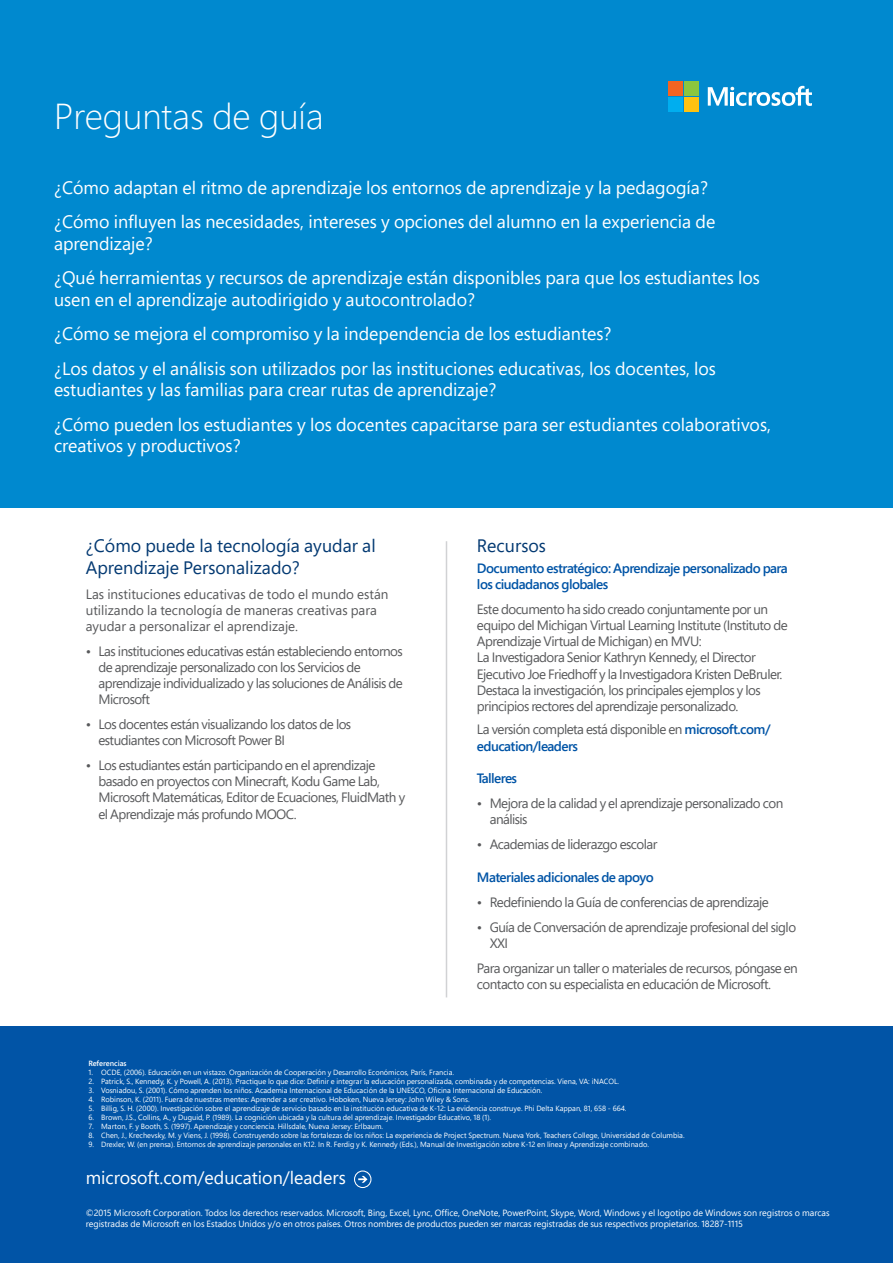
<style>
.page{position:relative;width:893px;height:1263px;background:#fff}
.page>*{position:absolute;margin:0;border:0;box-sizing:border-box;transform-origin:0 0}
.title2{font:300 36px "Segoe Pro";color:#fff}
.texbig{font:18px/21.6px "Segoe Pro";color:#fff}
.sub2{font:18px/21.6px "Segoe Pro";color:#033972}
.ww{font:18px "Segoe Pro";color:#fff}
.body{font:13.5px/16.2px "Segoe Pro";letter-spacing:-.04em;color:#58595b}
.body-2{font:13.5px/16.2px "Segoe Pro";color:#58595b}
.body-3{font:600 13.5px/16.2px "Segoe Pro";letter-spacing:-.04em;color:#0054a6}
.legal{font:9px/10.8px "Segoe Pro";color:#fff}
.t1{font:7.5px "Segoe Pro";color:#fff}
.references{font:600 7.5px "Segoe Pro";color:#fff}
.s1{font-weight:600;color:#0054a6}
</style>
<div class="page">
<div style="left:0;top:0;width:893px;height:507px;background:#0089cf"></div>
<div style="left:0;top:1026px;width:893px;height:237px;background:#0154a6"></div>
<hr style="left:446px;top:541px;width:1px;height:456px;background:#d1d2d4">
<svg style="left:708px;top:86px;width:104px;height:20px"></svg>
<div style="left:668px;top:81px;width:14px;height:15px;background:#f36421"></div>
<div style="left:684px;top:81px;width:14px;height:15px;background:#8bc63e"></div>
<div style="left:668px;top:97px;width:14px;height:15px;background:#00aeef"></div>
<div style="left:684px;top:97px;width:14px;height:15px;background:#fec210"></div>
<svg style="left:354px;top:1170px;width:17px;height:18px"></svg>
<p class="title2" style="left:54px;top:92px;width:271px">Preguntas de guía</p>
<p class="texbig" style="left:54px;top:176px;width:656px">¿Cómo adaptan el ritmo de aprendizaje los entornos de aprendizaje y la pedagogía?</p>
<p class="texbig" style="left:54px;top:211px;width:663px">¿Cómo influyen las necesidades, intereses y opciones del alumno en la experiencia de aprendizaje?</p>
<p class="texbig" style="left:54px;top:267px;width:707px">¿Qué herramientas y recursos de aprendizaje están disponibles para que los estudiantes los usen en el aprendizaje autodirigido y autocontrolado?</p>
<p class="texbig" style="left:54px;top:323px;width:559px">¿Cómo se mejora el compromiso y la independencia de los estudiantes?</p>
<p class="texbig" style="left:54px;top:357px;width:663px">¿Los datos y el análisis son utilizados por las instituciones educativas, los docentes, los estudiantes y las familias para crear rutas de aprendizaje?</p>
<p class="texbig" style="left:54px;top:413px;width:718px">¿Cómo pueden los estudiantes y los docentes capacitarse para ser estudiantes colaborativos, creativos y productivos?</p>
<p class="sub2" style="left:86px;top:534px;width:291px">¿Cómo puede la tecnología ayudar al<br>Aprendizaje Personalizado?</p>
<p class="body-2" style="left:86px;top:585px;width:304px">Las instituciones educativas de todo el mundo están utilizando la tecnología de maneras creativas para ayudar a personalizar el aprendizaje.</p>
<p class="body" style="left:99px;top:642px;width:306px;text-indent:-13px">• Las instituciones educativas están estableciendo entornos de aprendizaje personalizado con los Servicios de aprendizaje individualizado y las soluciones de Análisis de Microsoft</p>
<p class="body" style="left:99px;top:716px;width:254px;text-indent:-13px">• Los docentes están visualizando los datos de los estudiantes con Microsoft Power BI</p>
<p class="body" style="left:99px;top:757px;width:308px;text-indent:-13px">• Los estudiantes están participando en el aprendizaje basado en proyectos con Minecraft, Kodu Game Lab, Microsoft Matemáticas, Editor de Ecuaciones, FluidMath y el Aprendizaje más profundo MOOC.</p>
<p class="sub2" style="left:477px;top:534px;width:70px">Recursos</p>
<p class="body-3" style="left:477px;top:559px;width:312px">Documento estratégico: Aprendizaje personalizado para los ciudadanos globales</p>
<p class="body" style="left:477px;top:600px;width:312px">Este documento ha sido creado conjuntamente por un equipo del Michigan Virtual Learning Institute (Instituto de<br>Aprendizaje Virtual de Michigan) en MVU:</p>
<p class="body" style="left:477px;top:649px;width:307px">La Investigadora Senior Kathryn Kennedy, el Director<br>Ejecutivo Joe Friedhoff y la Investigadora Kristen DeBruler.</p>
<p class="body" style="left:477px;top:681px;width:285px">Destaca la investigación, los principales ejemplos y los principios rectores del aprendizaje personalizado.</p>
<p class="body" style="left:477px;top:721px;width:295px">La versión completa está disponible en <span class="s1">microsoft.com/ education/leaders</span></p>
<p class="body-3" style="left:477px;top:770px;width:42px">Talleres</p>
<p class="body" style="left:490px;top:795px;width:295px;text-indent:-13px">• Mejora de la calidad y el aprendizaje personalizado con análisis</p>
<p class="body" style="left:477px;top:836px;width:182px">• Academias de liderazgo escolar</p>
<p class="body-3" style="left:477px;top:869px;width:178px">Materiales adicionales de apoyo</p>
<p class="body" style="left:477px;top:894px;width:293px">• Redefiniendo la Guía de conferencias de aprendizaje</p>
<p class="body" style="left:490px;top:918px;width:308px;text-indent:-13px">• Guía de Conversación de aprendizaje profesional del siglo<br>XXI</p>
<p class="body" style="left:477px;top:959px;width:322px">Para organizar un taller o materiales de recursos, póngase en contacto con su especialista en educación de Microsoft.</p>
<p class="references" style="left:88px;top:1058px;width:40px">Referencias</p>
<p class="t1" style="left:88px;top:1067px;width:367px">1. OCDE, (2006). Educación en un vistazo. Organización de Cooperación y Desarrollo Económicos, París, Francia.</p>
<p class="t1" style="left:88px;top:1076px;width:532px">2. Patrick, S., Kennedy, K. y Powell, A. (2013). Practique lo que dice: Definir e integrar la educación personalizada, combinada y de competencias. Viena, VA: iNACOL.</p>
<p class="t1" style="left:88px;top:1085px;width:455px">3. Vosniadou, S. (2001). Cómo aprenden los niños. Academia Internacional de Educación de la UNESCO, Oficina Internacional de Educación.</p>
<p class="t1" style="left:88px;top:1094px;width:383px">4. Robinson, K. (2011). Fuera de nuestras mentes: Aprender a ser creativo. Hoboken, Nueva Jersey: John Wiley &amp; Sons.</p>
<p class="t1" style="left:88px;top:1103px;width:540px">5. Billig, S. H. (2000). Investigación sobre el aprendizaje de servicio basado en la institución educativa de K-12: La evidencia construye. Phi Delta Kappan, 81, 658 - 664.</p>
<p class="t1" style="left:88px;top:1112px;width:404px">6. Brown, J.S., Collins, A., y Duguid, P. (1989). La cognición ubicada y la cultura del aprendizaje. Investigador Educativo, 18 (1).</p>
<p class="t1" style="left:88px;top:1121px;width:296px">7. Marton, F. y Booth, S. (1997). Aprendizaje y conciencia. Hillsdale, Nueva Jersey: Erlbaum.</p>
<p class="t1" style="left:88px;top:1130px;width:598px">8. Chen, J., Krechevsky, M. y Viens, J. (1998). Construyendo sobre las fortalezas de los niños: La experiencia de Project Spectrum. Nueva York, Teachers College, Universidad de Columbia.</p>
<p class="t1" style="left:88px;top:1139px;width:562px">9. Drexler, W. (en prensa). Entornos de aprendizaje personales en K12. In R. Ferdig y K. Kennedy (Eds.), Manual de Investigación sobre K-12 en línea y Aprendizaje combinado.</p>
<p class="ww" style="left:86px;top:1165px;width:262px">microsoft.com/education/leaders</p>
<p class="legal" style="left:86px;top:1207px;width:745px">©2015 Microsoft Corporation. Todos los derechos reservados. Microsoft, Bing, Excel, Lync, Office, OneNote, PowerPoint, Skype, Word, Windows y el logotipo de Windows son registros o marcas registradas de Microsoft en los Estados Unidos y/o en otros países. Otros nombres de productos pueden ser marcas registradas de sus respectivos propietarios. 18287-1115</p>
</div>
